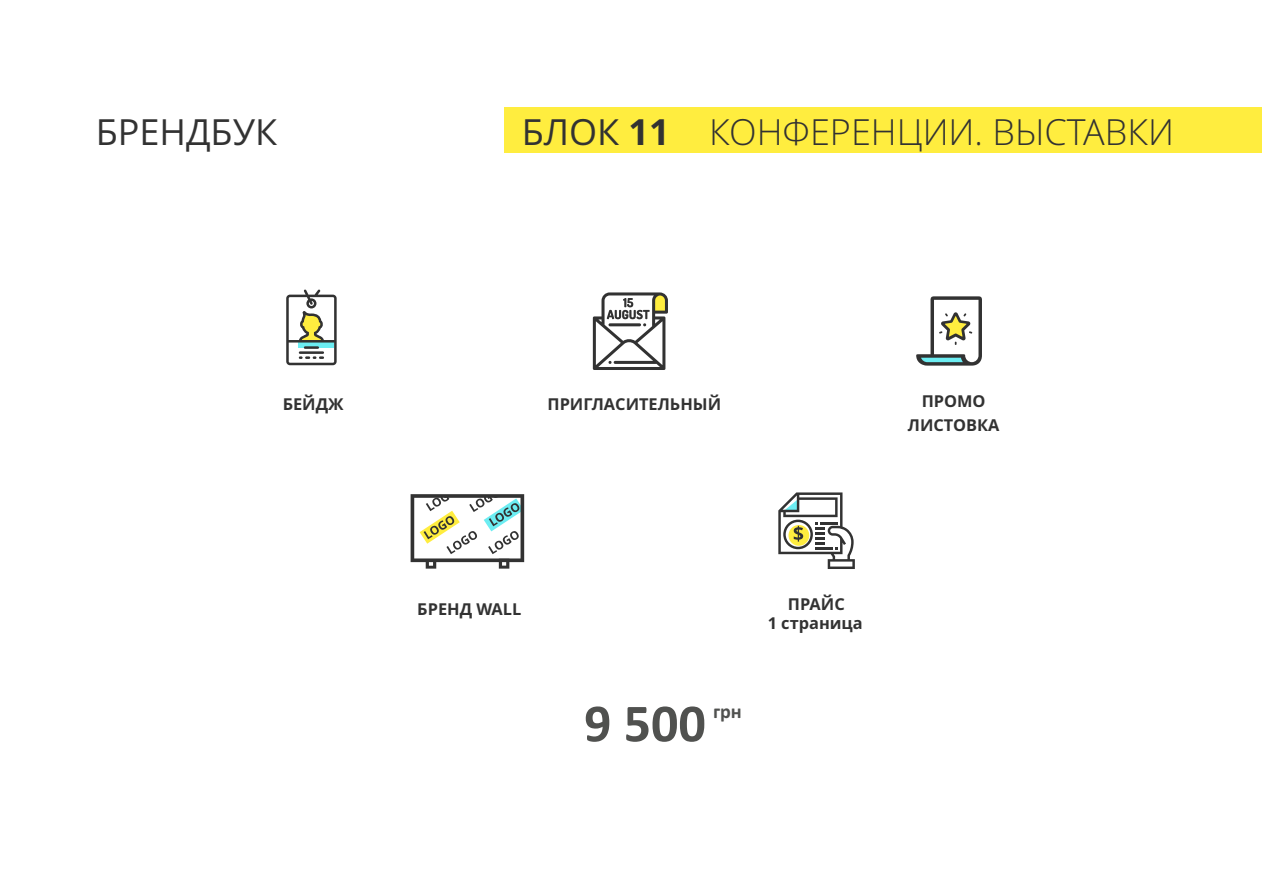
<style>
.page{position:relative;width:1262px;height:893px;background:#fff}
.page>*{position:absolute;margin:0;border:0;box-sizing:border-box;transform-origin:0 0}
.t1{font:700 54px "Calibri";color:#50514f}
.t2{font:300 36px "Open Sans";color:#323232}
.t3{font:36px "Open Sans";color:#323232}
.t4{font:700 20.1px "Calibri";color:#50514f}
.t5{font:700 16.35px/24.6px "Open Sans";color:#323232;text-align:center}
.s1{font-weight:400}
.s2{font-weight:700}
</style>
<div class="page">
<div style="left:504px;top:108px;width:758px;height:45px;background:#ffed3f"></div>
<svg style="left:593px;top:292px;width:75px;height:78px"></svg>
<svg style="left:286px;top:289px;width:51px;height:76px"></svg>
<svg style="left:410px;top:494px;width:114px;height:74px"></svg>
<svg style="left:916px;top:296px;width:66px;height:69px"></svg>
<svg style="left:778px;top:492px;width:77px;height:77px"></svg>
<h2 class="t3" style="left:96px;top:118px;width:183px">БРЕНДБУК</h2>
<h2 class="t2" style="left:521px;top:117px;width:654px"><span class="s1">БЛОК</span> <span class="s2">11</span> КОНФЕРЕНЦИИ. ВЫСТАВКИ</h2>
<p class="t5" style="left:283px;top:394px;width:62px">БЕЙДЖ</p>
<p class="t5" style="left:547px;top:394px;width:175px">ПРИГЛАСИТЕЛЬНЫЙ</p>
<p class="t5" style="left:908px;top:390px;width:93px">ПРОМО<br>ЛИСТОВКА</p>
<p class="t5" style="left:417px;top:598px;width:106px">БРЕНД WALL</p>
<p class="t5" style="left:767px;top:596px;width:97px;line-height:19.5px">ПРАЙС<br>1 страница</p>
<h1 class="t1" style="left:584px;top:700px;width:123px">9 500</h1>
<p class="t4" style="left:713px;top:702px;width:30px">грн</p>
</div>
